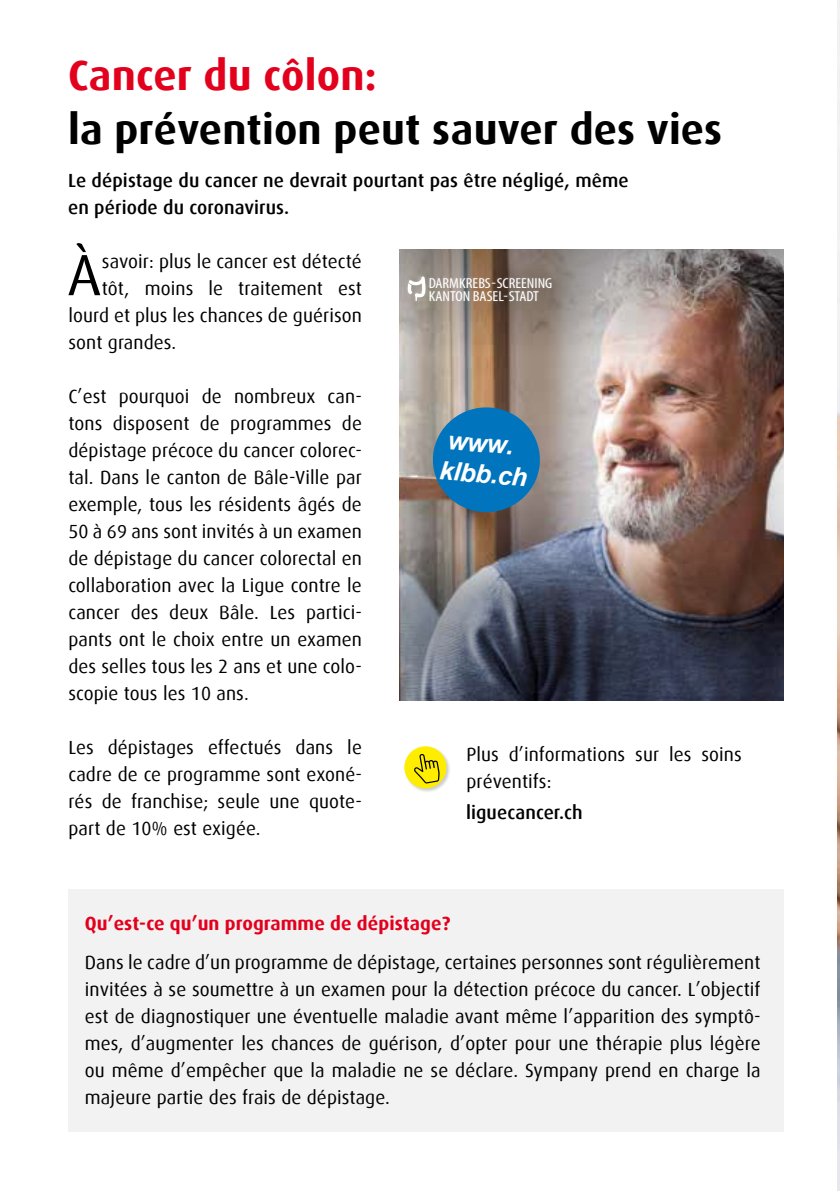
<style>
.page{position:relative;width:840px;height:1191px;background:#fff}
.page>*{position:absolute;margin:0;border:0;box-sizing:border-box;transform-origin:0 0}
.t1{font:58.2px "Dax";color:#000}
.t2{font:700 42px "Dax";letter-spacing:.005em;color:#000}
.t3{font:700 42px "Dax";letter-spacing:.005em;color:#e3001d}
.t4{font:italic 700 25.4px/30.6px "Arial";color:#fff}
.t5{font:19px/27px "Dax";letter-spacing:.005em;color:#000;text-align:justify}
.t6{font:500 19px/27px "Dax";letter-spacing:.005em;color:#000}
.t7{font:700 19px "Dax";letter-spacing:.005em;color:#e3001d}
.t8{font:condensed 14.4px "Myriad Pro";color:#fff;scale:1.12 1}
</style>
<div class="page">
<img style="left:837px;top:0;width:2px;height:1191px">
<div style="left:68px;top:889px;width:714px;height:242px;background:#f2f2f2"></div>
<div style="left:403px;top:745px;width:48px;height:48px;background:#000;opacity:.2"></div>
<div style="left:404px;top:746px;width:42px;height:42px;background:#ffed00;border-radius:50%"></div>
<svg style="left:414px;top:754px;width:25px;height:29px"></svg>
<img style="left:399px;top:354px;width:384px;height:129px">
<img style="left:399px;top:483px;width:384px;height:57px">
<svg style="left:399px;top:249px;width:384px;height:105px;background:#92837c"></svg>
<svg style="left:430px;top:405px;width:112px;height:109px;background:#2a79a9"></svg>
<img style="left:399px;top:540px;width:384px;height:160px">
<div style="left:405px;top:274px;width:148px;height:29px;background:#fff;opacity:.2"></div>
<svg style="left:407px;top:276px;width:18px;height:25px"></svg>
<h2 class="t3" style="left:68px;top:51px;width:310px">Cancer du côlon:</h2>
<h2 class="t2" style="left:68px;top:105px;width:655px">la prévention peut sauver des vies</h2>
<p class="t6" style="left:68px;top:167px;width:561px">Le dépistage du cancer ne devrait pourtant pas être négligé, même en période du coronavirus.</p>
<h1 class="t1" style="left:67px;top:243px;width:36px">À</h1>
<p class="t5" style="left:102px;top:248px;width:261px">savoir: plus le cancer est détecté</p>
<p class="t5" style="left:102px;top:275px;width:261px">tôt, moins le traitement est</p>
<p class="t5" style="left:68px;top:302px;width:295px">lourd et plus les chances de guérison</p>
<p class="t5" style="left:68px;top:329px;width:109px">sont grandes.</p>
<p class="t5" style="left:68px;top:383px;width:295px">C’est pourquoi de nombreux can&shy;tons disposent de programmes de dépistage précoce du cancer colorec&shy;tal. Dans le canton de Bâle-Ville par exemple, tous les résidents âgés de 50 à 69 ans sont invités à un examen de dépistage du cancer colorectal en collaboration avec la Ligue contre le cancer des deux Bâle. Les partici&shy;pants ont le choix entre un examen des selles tous les 2 ans et une colo&shy;scopie tous les 10 ans.</p>
<p class="t5" style="left:68px;top:734px;width:295px">Les dépistages effectués dans le cadre de ce programme sont exoné&shy;rés de franchise; seule une quote&shy;part de 10% est exigée.</p>
<p class="t8" style="left:428px;top:274px;width:112px">DARMKREBS-SCREENING</p>
<p class="t8" style="left:428px;top:288px;width:100px">KANTON BASEL-STADT</p>
<h3 class="t4" style="left:443px;top:425px;width:89px;rotate:5deg">www. klbb.ch</h3>
<p class="t5" style="left:466px;top:741px;width:277px">Plus d’informations sur les soins préventifs:</p>
<p class="t6" style="left:466px;top:799px;width:118px">liguecancer.ch</p>
<p class="t7" style="left:85px;top:912px;width:367px">Qu’est-ce qu’un programme de dépistage?</p>
<p class="t5" style="left:85px;top:949px;width:676px">Dans le cadre d’un programme de dépistage, certaines personnes sont régulièrement invitées à se soumettre à un examen pour la détection précoce du cancer. L’objectif est de diagnostiquer une éventuelle maladie avant même l’apparition des symptô&shy;mes, d’augmenter les chances de guérison, d’opter pour une thérapie plus légère ou même d’empêcher que la maladie ne se déclare. Sympany prend en charge la majeure partie des frais de dépistage.</p>
</div>
